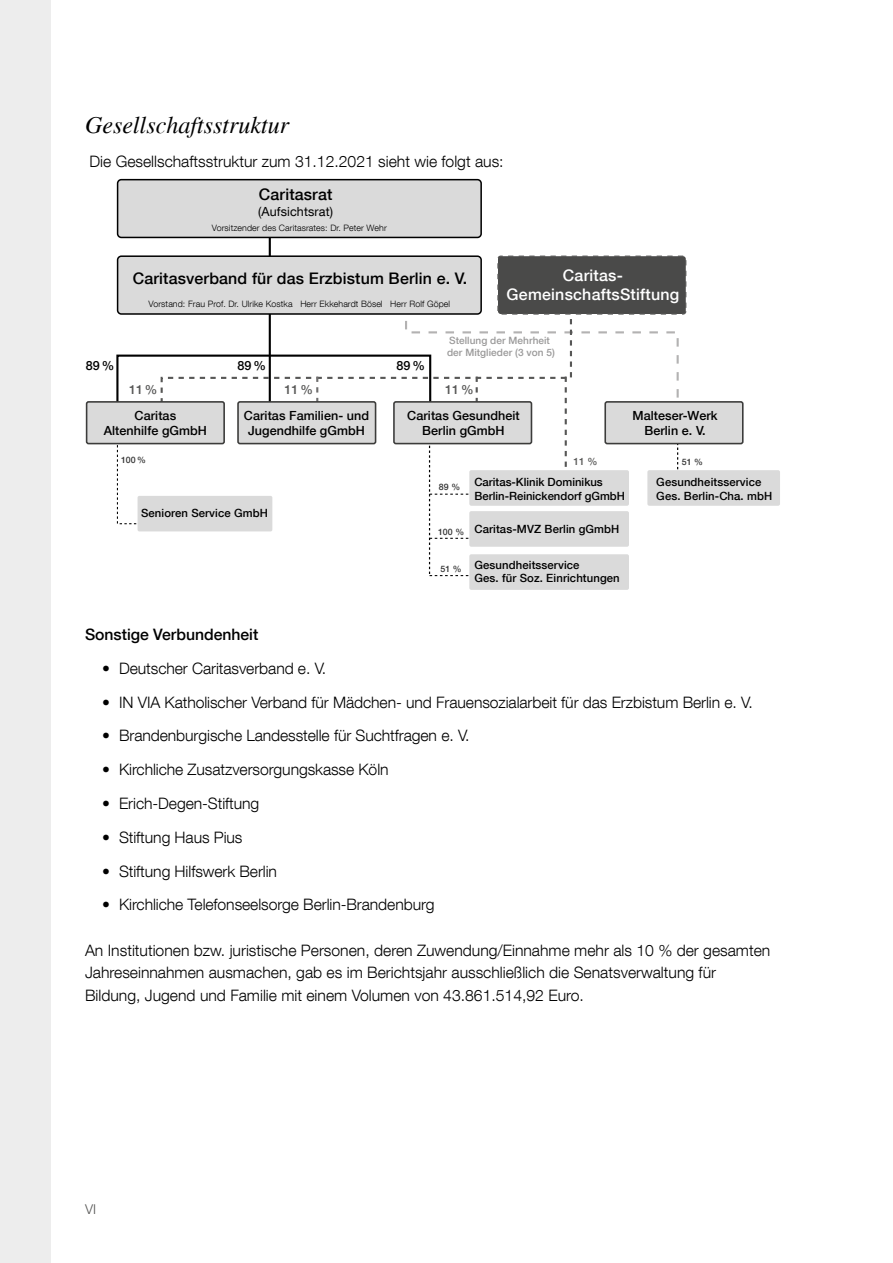
<style>
.page{position:relative;width:893px;height:1263px;background:#fff}
.page>*{position:absolute;margin:0;border:0;box-sizing:border-box;transform-origin:0 0}
.Überschrift_2{font:italic 24px "Times";color:#000}
.t1{font:500 15.9px "Helvetica Neue LT Com";letter-spacing:.01em;color:#000}
.t2{font:500 15.9px/19px "Helvetica Neue LT Com";letter-spacing:.015em;color:#fff;text-align:center}
.Fließtext_ohne_Einzu{font:300 15.75px/22.5px "Helvetica Neue LT Com";letter-spacing:-.005em;color:#000}
.Fließtext_ohne_Einzu-2{font:500 15.75px "Helvetica Neue LT Com";color:#000}
.t3{font:300 13.5px "Helvetica Neue LT Com";color:#575756}
.t4{font:500 12.6px/15.1px "Helvetica Neue LT Com";letter-spacing:.005em;color:#000;text-align:center}
.t5{font:12.6px "Helvetica Neue LT Com";letter-spacing:.01em;color:#000}
.t6{font:500 12.6px "Helvetica Neue LT Com";color:#575756}
.t7{font:500 11.25px/13.6px "Helvetica Neue LT Com";letter-spacing:.01em;color:#000}
.t8{font:500 10.05px/12px "Helvetica Neue LT Com";letter-spacing:.005em;color:#9a9999}
.t9{font:500 10.05px "Helvetica Neue LT Com";color:#575756}
.t10{font:300 8.85px "Helvetica Neue LT Com";letter-spacing:.01em;color:#000}
.t11{font:500 8.85px "Helvetica Neue LT Com";letter-spacing:.005em;color:#333}
</style>
<div class="page">
<div style="left:0;top:0;width:51px;height:1263px;background:#ededed"></div>
<hr style="left:269px;top:237px;width:2px;height:170px;background:#000">
<svg style="left:116px;top:444px;width:31px;height:81px"></svg>
<svg style="left:160px;top:315px;width:520px;height:261px"></svg>
<div style="left:118px;top:256px;width:363px;height:58px;background:#dadada;border-radius:4px"></div>
<div style="left:117px;top:255px;width:365px;height:60px;border:2px solid #000;border-radius:4px"></div>
<div style="left:87px;top:402px;width:137px;height:42px;background:#dadada;border-radius:2px"></div>
<div style="left:86px;top:401px;width:139px;height:43px;border:2px solid #3c3c3b;border-radius:2px"></div>
<div style="left:138px;top:496px;width:134px;height:35px;background:#dadada;border-radius:2px"></div>
<div style="left:469px;top:470px;width:160px;height:36px;background:#dadada;border-radius:2px"></div>
<div style="left:469px;top:511px;width:160px;height:36px;background:#dadada;border-radius:2px"></div>
<div style="left:238px;top:402px;width:138px;height:42px;background:#dadada;border-radius:2px"></div>
<div style="left:237px;top:401px;width:139px;height:43px;border:2px solid #3c3c3b;border-radius:2px"></div>
<div style="left:394px;top:402px;width:137px;height:42px;background:#dadada;border-radius:2px"></div>
<div style="left:393px;top:401px;width:139px;height:43px;border:2px solid #3c3c3b;border-radius:2px"></div>
<div style="left:605px;top:402px;width:138px;height:42px;background:#dadada;border-radius:2px"></div>
<div style="left:604px;top:401px;width:140px;height:43px;border:2px solid #3c3c3b;border-radius:2px"></div>
<div style="left:498px;top:256px;width:188px;height:58px;background:#4a4a49;border-radius:3px"></div>
<div style="left:497px;top:256px;width:189px;height:59px;border:1px dashed #575756;border-radius:3px"></div>
<div style="left:469px;top:554px;width:160px;height:36px;background:#dadada;border-radius:2px"></div>
<div style="left:647px;top:470px;width:133px;height:36px;background:#dadada;border-radius:2px"></div>
<div style="left:118px;top:180px;width:363px;height:57px;background:#dadada;border-radius:4px"></div>
<div style="left:117px;top:179px;width:365px;height:59px;border:2px solid #000;border-radius:4px"></div>
<p class="Überschrift_2" style="left:85px;top:112px;width:205px">Gesellschaftsstruktur</p>
<p class="Fließtext_ohne_Einzu" style="left:89px;top:149px;width:416px">Die Gesellschaftsstruktur zum 31.12.2021 sieht wie folgt aus:</p>
<p class="t1" style="left:259px;top:185px;width:75px">Caritasrat</p>
<p class="t5" style="left:258px;top:203px;width:76px">(Aufsichtsrat)</p>
<p class="t10" style="left:212px;top:222px;width:176px">Vorsitzender des Caritasrates: Dr. Peter Wehr</p>
<p class="t1" style="left:133px;top:269px;width:336px">Caritasverband für das Erzbistum Berlin e. V.</p>
<p class="t10" style="left:149px;top:299px;width:303px">Vorstand: Frau Prof. Dr. Ulrike Kostka Herr Ekkehardt Bösel Herr Rolf Göpel</p>
<p class="t2" style="left:507px;top:265px;width:174px">Caritas-<br>GemeinschaftsStiftung</p>
<p class="t4" style="left:86px;top:357px;width:30px">89%</p>
<p class="t4" style="left:237px;top:357px;width:30px">89%</p>
<p class="t6" style="left:129px;top:382px;width:30px">11%</p>
<p class="t4" style="left:396px;top:357px;width:30px">89%</p>
<p class="t8" style="left:447px;top:335px;width:109px">Stellung der Mehrheit der Mitglieder (3 von 5)</p>
<p class="t6" style="left:284px;top:382px;width:30px">11%</p>
<p class="t6" style="left:445px;top:382px;width:30px">11%</p>
<p class="t4" style="left:104px;top:407px;width:105px">Caritas<br>Altenhilfe gGmbH</p>
<p class="t11" style="left:121px;top:455px;width:26px">100%</p>
<p class="t4" style="left:244px;top:407px;width:127px">Caritas Familien- und<br>Jugendhilfe gGmbH</p>
<p class="t4" style="left:407px;top:407px;width:114px">Caritas Gesundheit<br>Berlin gGmbH</p>
<p class="t4" style="left:632px;top:407px;width:87px">Malteser-Werk<br>Berlin e. V.</p>
<p class="t9" style="left:573px;top:455px;width:26px">11 %</p>
<p class="t11" style="left:682px;top:457px;width:23px">51 %</p>
<p class="t7" style="left:141px;top:506px;width:129px">Senioren Service GmbH</p>
<p class="t11" style="left:439px;top:481px;width:23px">89 %</p>
<p class="t11" style="left:438px;top:526px;width:28px">100 %</p>
<p class="t11" style="left:440px;top:563px;width:23px">51 %</p>
<p class="t7" style="left:474px;top:475px;width:152px">Caritas-Klinik Dominikus<br>Berlin-Reinickendorf gGmbH</p>
<p class="t7" style="left:474px;top:522px;width:146px">Caritas-MVZ Berlin gGmbH</p>
<p class="t7" style="left:474px;top:558px;width:147px">Gesundheitsservice<br>Ges. für Soz. Einrichtungen</p>
<p class="t7" style="left:656px;top:475px;width:118px">Gesundheitsservice<br>Ges. Berlin-Cha. mbH</p>
<p class="Fließtext_ohne_Einzu-2" style="left:85px;top:625px;width:175px">Sonstige Verbundenheit</p>
<p class="Fließtext_ohne_Einzu" style="left:102px;top:657px;width:226px">• Deutscher Caritasverband e. V.</p>
<p class="Fließtext_ohne_Einzu" style="left:102px;top:690px;width:652px">• IN VIA Katholischer Verband für Mädchen- und Frauensozialarbeit für das Erzbistum Berlin e. V.</p>
<p class="Fließtext_ohne_Einzu" style="left:102px;top:724px;width:369px">• Brandenburgische Landesstelle für Suchtfragen e. V.</p>
<p class="Fließtext_ohne_Einzu" style="left:102px;top:758px;width:288px">• Kirchliche Zusatzversorgungskasse Köln</p>
<p class="Fließtext_ohne_Einzu" style="left:102px;top:792px;width:159px">• Erich-Degen-Stiftung</p>
<p class="Fließtext_ohne_Einzu" style="left:102px;top:826px;width:142px">• Stiftung Haus Pius</p>
<p class="Fließtext_ohne_Einzu" style="left:102px;top:859px;width:176px">• Stiftung Hilfswerk Berlin</p>
<p class="Fließtext_ohne_Einzu" style="left:102px;top:893px;width:334px">• Kirchliche Telefonseelsorge Berlin-Brandenburg</p>
<p class="Fließtext_ohne_Einzu" style="left:85px;top:938px;width:687px">An Institutionen bzw. juristische Personen, deren Zuwendung/Einnahme mehr als 10 % der gesamten<br>Jahreseinnahmen ausmachen, gab es im Berichtsjahr ausschließlich die Senatsverwaltung für<br>Bildung, Jugend und Familie mit einem Volumen von 43.861.514,92 Euro.</p>
<p class="t3" style="left:85px;top:1201px;width:13px">VI</p>
</div>
